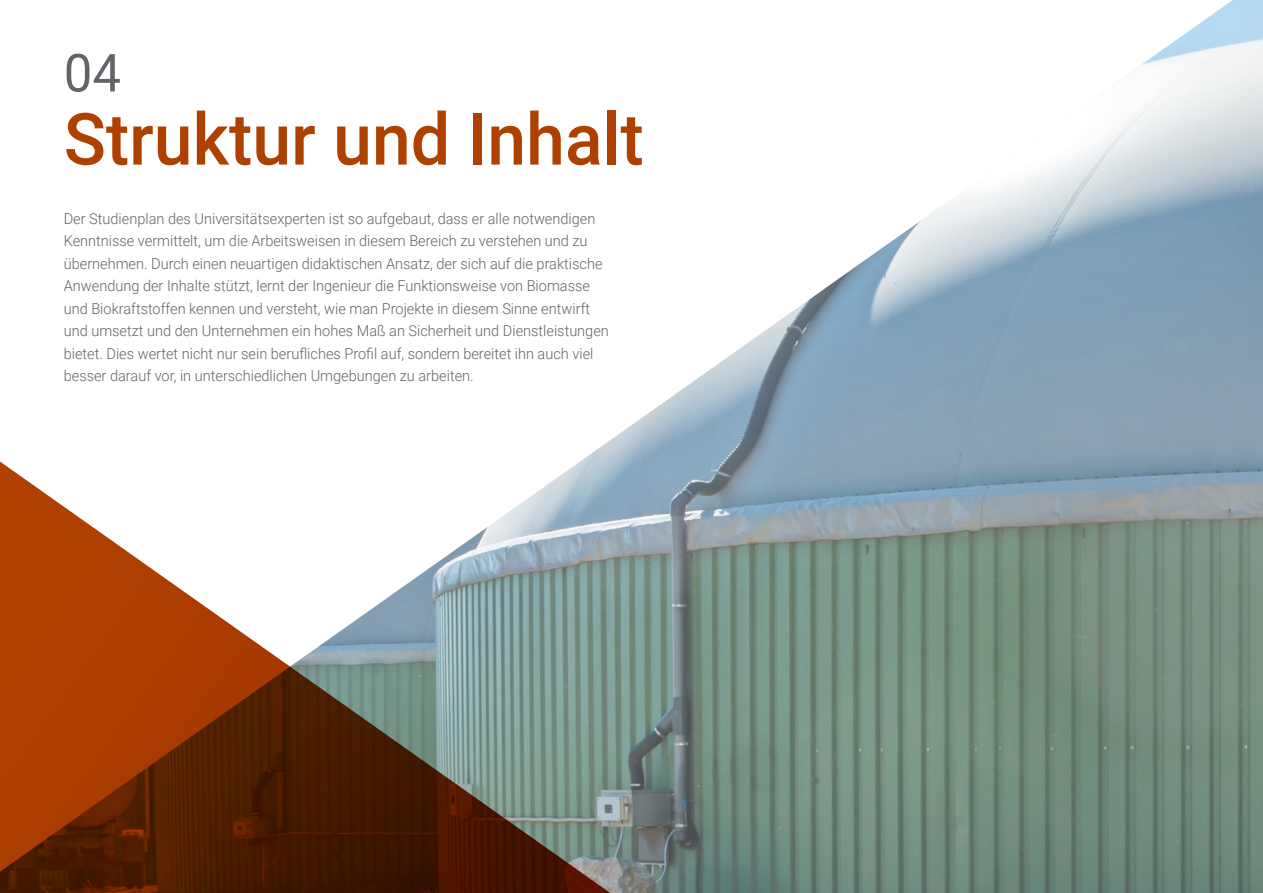
<style>
.page{position:relative;width:1263px;height:893px;background:#fff}
.page>*{position:absolute;margin:0;border:0;box-sizing:border-box;transform-origin:0 0}
.t1{font:500 72px "Roboto";color:#ae4000}
.t2{font:52.5px "Roboto";color:#61646a}
.t3{font:300 15px/22.5px "Roboto";color:#61646a}
</style>
<div class="page">
<img style="left:602px;top:0;width:661px;height:893px">
<svg style="left:0;top:446px;width:640px;height:447px"></svg>
<h2 class="t2" style="left:64px;top:36px;width:59px">04</h2>
<h1 class="t1" style="left:64px;top:89px;width:581px">Struktur und Inhalt</h1>
<p class="t3" style="left:64px;top:207px;width:547px">Der Studienplan des Universitätsexperten ist so aufgebaut, dass er alle notwendigen Kenntnisse vermittelt, um die Arbeitsweisen in diesem Bereich zu verstehen und zu übernehmen. Durch einen neuartigen didaktischen Ansatz, der sich auf die praktische Anwendung der Inhalte stützt, lernt der Ingenieur die Funktionsweise von Biomasse und Biokraftstoffen kennen und versteht, wie man Projekte in diesem Sinne entwirft und umsetzt und den Unternehmen ein hohes Maß an Sicherheit und Dienstleistungen bietet. Dies wertet nicht nur sein berufliches Profil auf, sondern bereitet ihn auch viel besser darauf vor, in unterschiedlichen Umgebungen zu arbeiten.</p>
</div>
